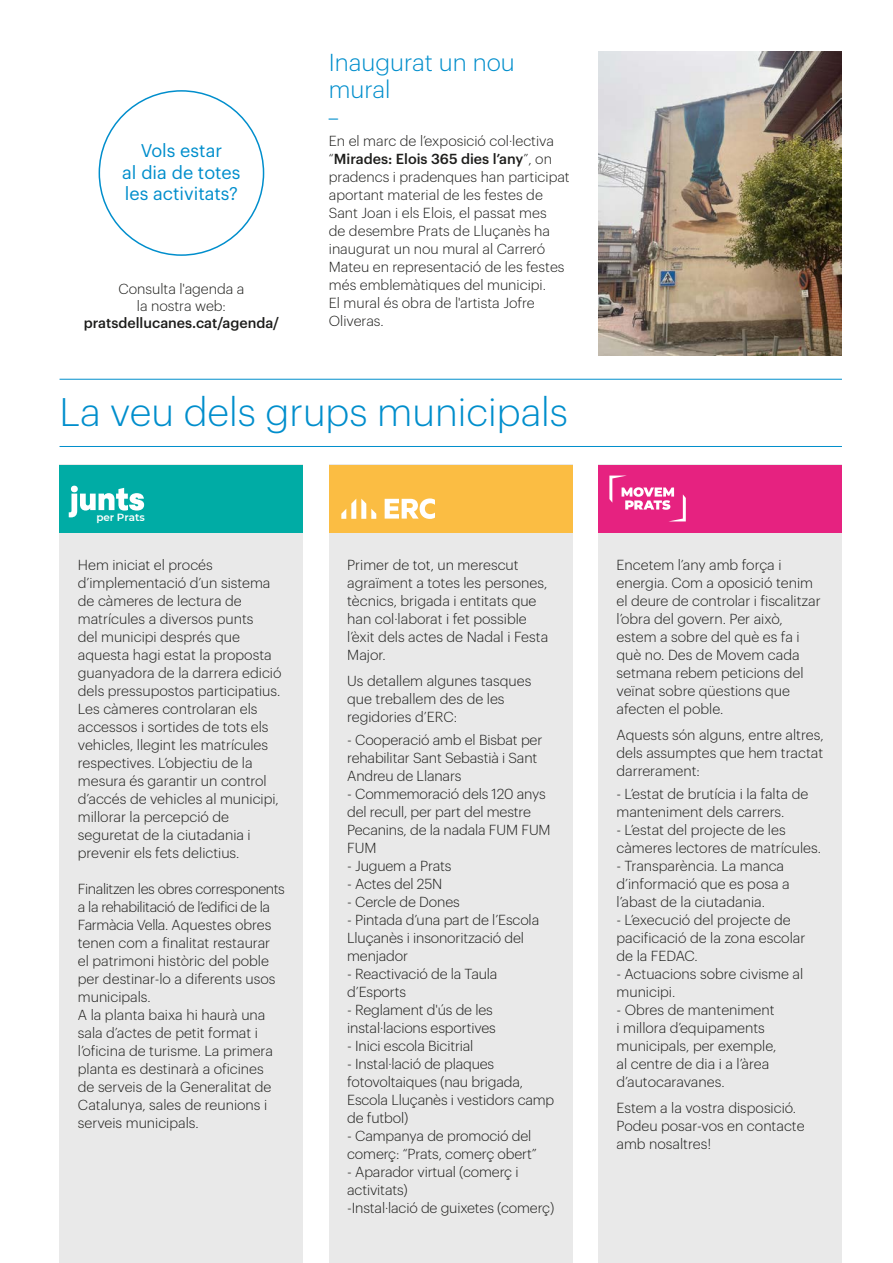
<style>
.page{position:relative;width:893px;height:1263px;background:#fff}
.page>*{position:absolute;margin:0;border:0;box-sizing:border-box;transform-origin:0 0}
.t1{font:300 39px "Graphik";color:#008ecc}
.t2{font:300 24px/27px "Graphik";color:#008ecc}
.t3{font:18px/21px "Graphik";color:#008ecc;text-align:center}
.t4{font:300 14.25px/18px "Graphik";color:#1d1d1b}
.t5{font:500 14.25px "Graphik";color:#1d1d1b}
.t6{font:600 10.35px "Montserrat";color:#fff}
.s1{font-weight:500}
</style>
<div class="page">
<div style="left:59px;top:465px;width:244px;height:798px;background:#e9e9e9"></div>
<div style="left:329px;top:465px;width:243px;height:798px;background:#e9e9e9"></div>
<div style="left:598px;top:465px;width:244px;height:798px;background:#e9e9e9"></div>
<div style="left:60px;top:465px;width:243px;height:67px;background:#00aca5"></div>
<svg style="left:69px;top:486px;width:75px;height:31px"></svg>
<div style="left:329px;top:465px;width:244px;height:67px;background:#fbbd43"></div>
<svg style="left:341px;top:499px;width:35px;height:20px"></svg>
<svg style="left:385px;top:498px;width:50px;height:21px"></svg>
<div style="left:598px;top:465px;width:244px;height:67px;background:#e62280"></div>
<svg style="left:609px;top:476px;width:77px;height:45px"></svg>
<hr style="left:60px;top:379px;width:782px;height:1px;background:#008ecc">
<hr style="left:60px;top:446px;width:782px;height:1px;background:#008ecc">
<img style="left:598px;top:51px;width:244px;height:304px">
<p class="t3" style="left:122px;top:139px;width:120px">Vols estar<br>al dia de totes les activitats?</p>
<p class="t4" style="left:118px;top:279px;width:128px;line-height:17.1px;text-align:center">Consulta l'agenda a la nostra web:</p>
<p class="t5" style="left:84px;top:312px;width:197px">pratsdellucanes.cat/agenda/</p>
<h2 class="t2" style="left:329px;top:47px;width:187px">Inaugurat un nou mural</h2>
<h2 class="t2" style="left:329px;top:92px;width:11px">_</h2>
<p class="t4" style="left:329px;top:131px;width:242px">En el marc de l’exposició col·lectiva “<span class="s1">Mirades: Elois 365 dies l’any</span>”, on pradencs i pradenques han participat aportant material de les festes de<br>Sant Joan i els Elois, el passat mes<br>de desembre Prats de Lluçanès ha inaugurat un nou mural al Carreró<br>Mateu en representació de les festes més emblemàtiques del municipi.<br>El mural és obra de l'artista Jofre<br>Oliveras.</p>
<h1 class="t1" style="left:60px;top:383px;width:510px">La veu dels grups municipals</h1>
<p class="t6" style="left:96px;top:510px;width:50px">per Prats</p>
<p class="t4" style="left:78px;top:555px;width:205px">Hem iniciat el procés d’implementació d’un sistema de càmeres de lectura de matrícules a diversos punts<br>del municipi després que aquesta hagi estat la proposta guanyadora de la darrera edició dels pressupostos participatius.<br>Les càmeres controlaran els accessos i sortides de tots els vehicles, llegint les matrícules respectives. L’objectiu de la mesura és garantir un control d’accés de vehicles al municipi, millorar la percepció de seguretat de la ciutadania i prevenir els fets delictius.</p>
<p class="t4" style="left:78px;top:879px;width:209px">Finalitzen les obres corresponents a la rehabilitació de l’edifici de la<br>Farmàcia Vella. Aquestes obres tenen com a finalitat restaurar<br>el patrimoni històric del poble per destinar-lo a diferents usos municipals.<br>A la planta baixa hi haurà una sala d’actes de petit format i l’oficina de turisme. La primera planta es destinarà a oficines<br>de serveis de la Generalitat de<br>Catalunya, sales de reunions i serveis municipals.</p>
<p class="t4" style="left:347px;top:555px;width:202px">Primer de tot, un merescut agraïment a totes les persones, tècnics, brigada i entitats que han col·laborat i fet possible l’èxit dels actes de Nadal i Festa<br>Major.</p>
<p class="t4" style="left:347px;top:671px;width:186px">Us detallem algunes tasques que treballem des de les regidories d’ERC:</p>
<p class="t4" style="left:347px;top:729px;width:197px">- Cooperació amb el Bisbat per rehabilitar Sant Sebastià i Sant<br>Andreu de Llanars</p>
<p class="t4" style="left:347px;top:783px;width:205px">- Commemoració dels 120 anys del recull, per part del mestre<br>Pecanins, de la nadala FUM FUM<br>FUM</p>
<p class="t4" style="left:347px;top:855px;width:106px">- Juguem a Prats</p>
<p class="t4" style="left:347px;top:873px;width:97px">- Actes del 25N</p>
<p class="t4" style="left:347px;top:891px;width:114px">- Cercle de Dones</p>
<p class="t4" style="left:347px;top:909px;width:193px">- Pintada d’una part de l’Escola<br>Lluçanès i insonorització del menjador</p>
<p class="t4" style="left:347px;top:963px;width:152px">- Reactivació de la Taula d’Esports</p>
<p class="t4" style="left:347px;top:999px;width:150px">- Reglament d'ús de les instal·lacions esportives</p>
<p class="t4" style="left:347px;top:1035px;width:128px">- Inici escola Bicitrial</p>
<p class="t4" style="left:347px;top:1053px;width:209px">- Instal·lació de plaques fotovoltaiques (nau brigada,<br>Escola Lluçanès i vestidors camp de futbol)</p>
<p class="t4" style="left:347px;top:1125px;width:191px">- Campanya de promoció del comerç: “Prats, comerç obert”</p>
<p class="t4" style="left:347px;top:1161px;width:209px">- Aparador virtual (comerç i activitats)<br>-Instal·lació de guixetes (comerç)</p>
<p class="t4" style="left:616px;top:555px;width:206px">Encetem l’any amb força i energia. Com a oposició tenim el deure de controlar i fiscalitzar l’obra del govern. Per això, estem a sobre del què es fa i què no. Des de Movem cada setmana rebem peticions del veïnat sobre qüestions que afecten el poble.</p>
<p class="t4" style="left:616px;top:725px;width:209px;text-align:justify">Aquests són alguns, entre altres, dels assumptes que hem tractat darrerament:</p>
<p class="t4" style="left:616px;top:783px;width:193px">- L’estat de brutícia i la falta de manteniment dels carrers.</p>
<p class="t4" style="left:616px;top:819px;width:206px">- L’estat del projecte de les càmeres lectores de matrícules.</p>
<p class="t4" style="left:616px;top:855px;width:175px">- Transparència. La manca d’informació que es posa a l’abast de la ciutadania.</p>
<p class="t4" style="left:616px;top:909px;width:190px">- L’execució del projecte de pacificació de la zona escolar de la FEDAC.</p>
<p class="t4" style="left:616px;top:963px;width:188px">- Actuacions sobre civisme al municipi.</p>
<p class="t4" style="left:616px;top:999px;width:161px">- Obres de manteniment i millora d’equipaments municipals, per exemple, al centre de dia i a l’àrea d’autocaravanes.</p>
<p class="t4" style="left:616px;top:1098px;width:190px">Estem a la vostra disposició.<br>Podeu posar-vos en contacte amb nosaltres!</p>
</div>
